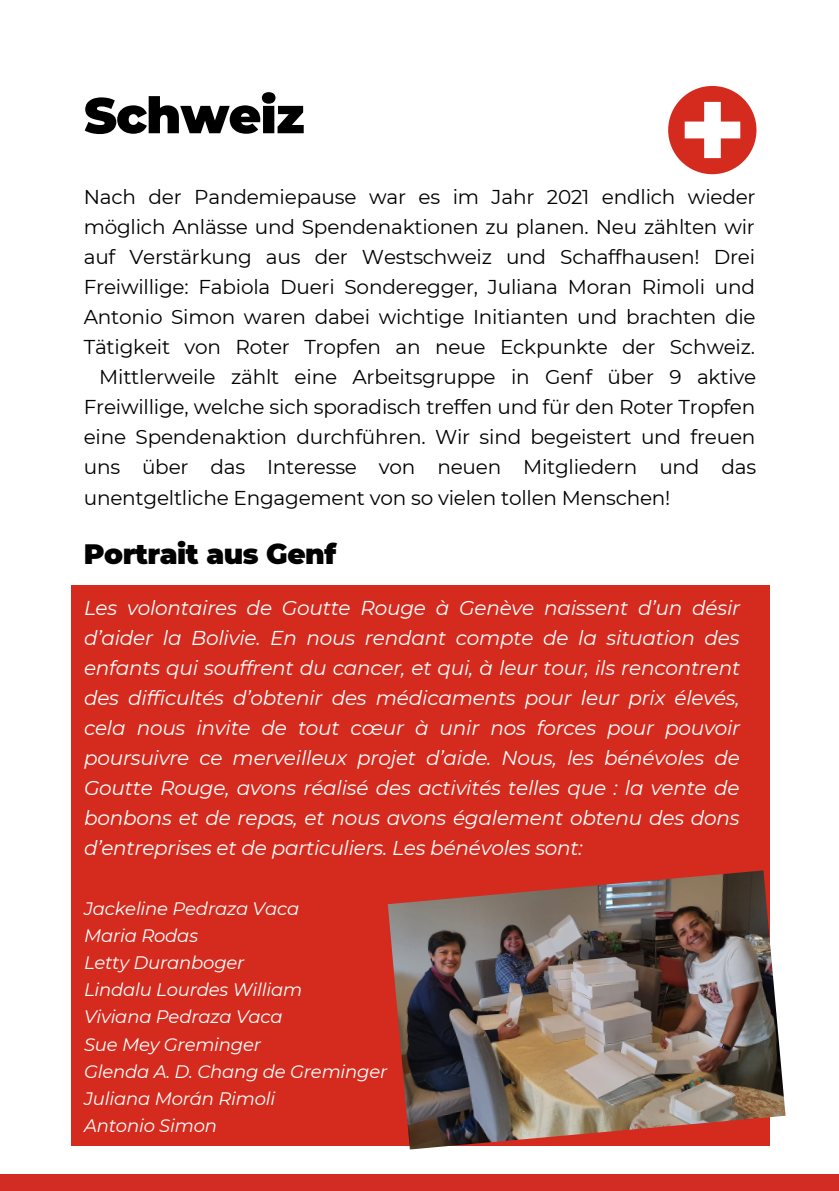
<style>
.page{position:relative;width:839px;height:1191px;background:#fff}
.page>*{position:absolute;margin:0;border:0;box-sizing:border-box;transform-origin:0 0}
.t1{font:900 50px "Montserrat";letter-spacing:-.015em;color:#000}
.t2{font:900 28px "Montserrat";letter-spacing:-.015em;color:#000}
.t3{font:20px "Montserrat";letter-spacing:-.01em;color:#000}
.t4{font:italic 20px/30px "Montserrat";letter-spacing:-.01em;color:#fff;text-align:justify}
.t5{font:italic 18px/27px "Montserrat";letter-spacing:-.01em;color:#fff}
</style>
<div class="page">
<div style="left:0;top:1175px;width:838px;height:16px;background:#d22c25"></div>
<img style="left:668px;top:86px;width:88px;height:88px;border-radius:50%">
<div style="left:71px;top:585px;width:698px;height:560px;background:#d52b1e"></div>
<img style="left:388px;top:870px;width:397px;height:279px">
<h1 class="t1" style="left:84px;top:85px;width:222px">Schweiz</h1>
<p class="t3" style="left:84px;top:185px;width:673px">Nach der Pandemiepause war es im Jahr 2021 endlich wieder</p>
<p class="t3" style="left:84px;top:215px;width:672px">möglich Anlässe und Spendenaktionen zu planen. Neu zählten wir</p>
<p class="t3" style="left:84px;top:245px;width:672px">auf Verstärkung aus der Westschweiz und Schaffhausen! Drei</p>
<p class="t3" style="left:84px;top:275px;width:672px">Freiwillige: Fabiola Dueri Sonderegger, Juliana Moran Rimoli und</p>
<p class="t3" style="left:84px;top:305px;width:673px">Antonio Simon waren dabei wichtige Initianten und brachten die</p>
<p class="t3" style="left:84px;top:335px;width:672px">Tätigkeit von Roter Tropfen an neue Eckpunkte der Schweiz.</p>
<p class="t3" style="left:99px;top:365px;width:658px">Mittlerweile zählt eine Arbeitsgruppe in Genf über 9 aktive</p>
<p class="t3" style="left:84px;top:395px;width:673px">Freiwillige, welche sich sporadisch treffen und für den Roter Tropfen</p>
<p class="t3" style="left:84px;top:425px;width:673px">eine Spendenaktion durchführen. Wir sind begeistert und freuen</p>
<p class="t3" style="left:84px;top:455px;width:674px">uns über das Interesse von neuen Mitgliedern und das</p>
<p class="t3" style="left:84px;top:485px;width:588px">unentgeltliche Engagement von so vielen tollen Menschen!</p>
<h2 class="t2" style="left:84px;top:537px;width:254px">Portrait aus Genf</h2>
<p class="t4" style="left:84px;top:593px;width:657px">Les volontaires de Goutte Rouge à Genève naissent d’un désir d’aider la Bolivie. En nous rendant compte de la situation des enfants qui souffrent du cancer, et qui, à leur tour, ils rencontrent des difficultés d’obtenir des médicaments pour leur prix élevés, cela nous invite de tout cœur à unir nos forces pour pouvoir poursuivre ce merveilleux projet d’aide. Nous, les bénévoles de Goutte Rouge, avons réalisé des activités telles que : la vente de bonbons et de repas, et nous avons également obtenu des dons d’entreprises et de particuliers. Les bénévoles sont:</p>
<p class="t5" style="left:84px;top:895px;width:305px">Jackeline Pedraza Vaca<br>Maria Rodas<br>Letty Duranboger<br>Lindalu Lourdes William<br>Viviana Pedraza Vaca<br>Sue Mey Greminger<br>Glenda A. D. Chang de Greminger<br>Juliana Morán Rimoli<br>Antonio Simon</p>
</div>
